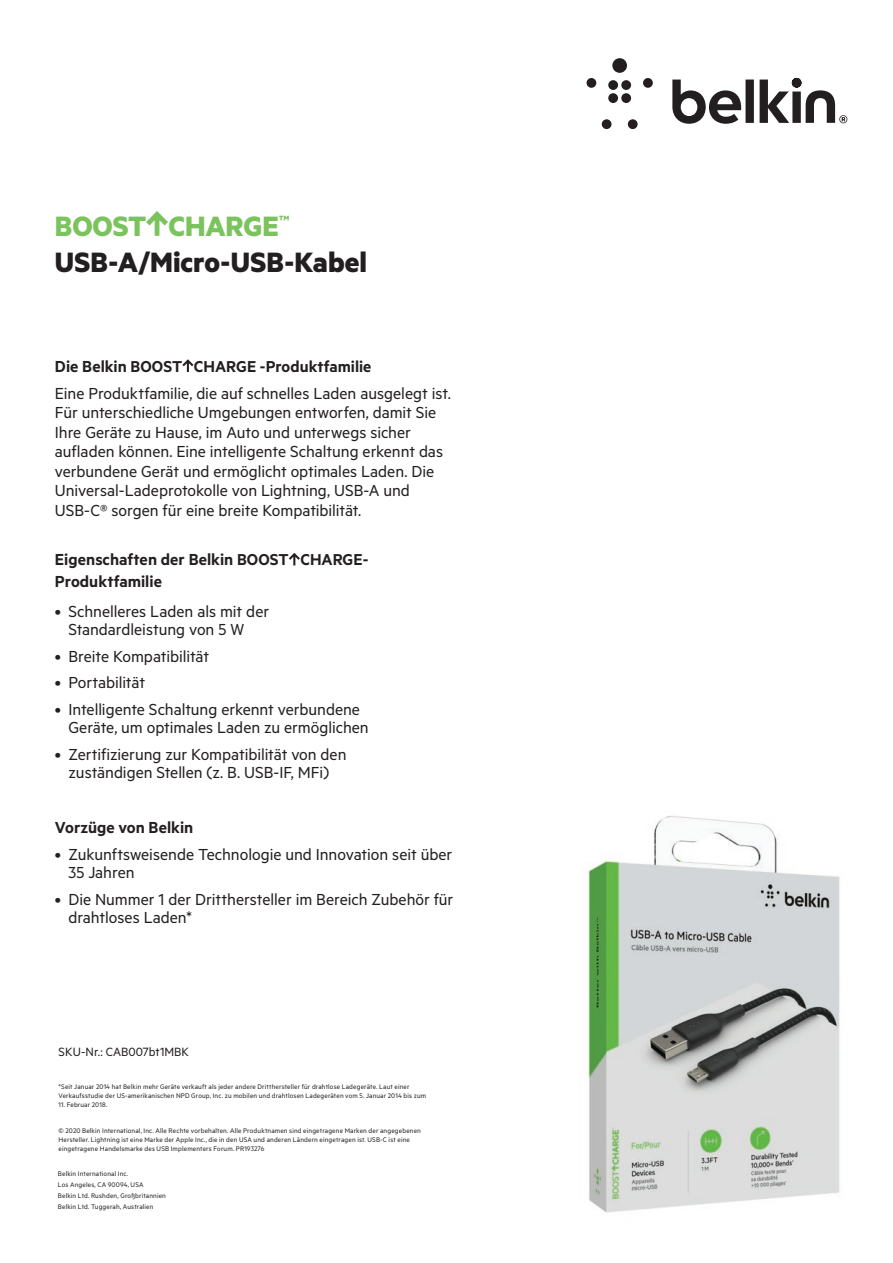
<style>
.page{position:relative;width:893px;height:1263px;background:#fff}
.page>*{position:absolute;margin:0;border:0;box-sizing:border-box;transform-origin:0 0}
.t1{font:700 31.5px/36.5px "Metric";color:#231f20}
.t2{font:18px/19.5px "Metric";letter-spacing:-.005em;color:#231f20}
.t3{font:600 18px/21.8px "Metric";color:#231f20}
.t4{font:600 17.7px "Metric";color:#231f20}
.t5{font:13.5px "Metric";letter-spacing:.005em;color:#231f20}
.t6{font:7.5px/11.1px "Metric";letter-spacing:.02em;color:#231f20}
.s1{color:#7bc35c}
.s2{font-size:18px}
.s3{font-size:17.7px}
</style>
<div class="page">
<img style="left:587px;top:816px;width:253px;height:397px">
<svg style="left:586px;top:58px;width:261px;height:71px"></svg>
<svg style="left:289px;top:553px;width:11px;height:12px"></svg>
<svg style="left:182px;top:359px;width:11px;height:13px"></svg>
<svg style="left:146px;top:211px;width:22px;height:25px"></svg>
<h1 class="t1" style="left:55px;top:206px;width:314px"><span class="s1">BOOST CHARGE</span><sup>™<br></sup>USB-A/Micro-USB-Kabel</h1>
<p class="t4" style="left:55px;top:356px;width:318px"><span class="s2">Die Belkin</span> BOOST CHARGE -Produktfamilie</p>
<p class="t2" style="left:55px;top:383px;width:397px">Eine Produktfamilie, die auf schnelles Laden ausgelegt ist.<br>Für unterschiedliche Umgebungen entworfen, damit Sie Ihre Geräte zu Hause, im Auto und unterwegs sicher aufladen können. Eine intelligente Schaltung erkennt das verbundene Gerät und ermöglicht optimales Laden. Die Universal-Ladeprotokolle von Lightning, USB-A und USB-C® sorgen für eine breite Kompatibilität.</p>
<p class="t3" style="left:55px;top:548px;width:315px">Eigenschaften der Belkin <span class="s3">BOOST CHARGE</span>-<br>Produktfamilie</p>
<p class="t2" style="left:68px;top:602px;width:202px;line-height:18px;text-indent:-14px">• Schnelleres Laden als mit der<br>Standardleistung von 5 W</p>
<p class="t2" style="left:55px;top:646px;width:156px">• Breite Kompatibilität</p>
<p class="t2" style="left:55px;top:672px;width:92px">• Portabilität</p>
<p class="t2" style="left:68px;top:700px;width:302px;line-height:18px;text-indent:-14px">• Intelligente Schaltung erkennt verbundene<br>Geräte, um optimales Laden zu ermöglichen</p>
<p class="t2" style="left:55px;top:744px;width:293px;line-height:18px;text-align:center">• Zertifizierung zur Kompatibilität von den zuständigen Stellen (z. B. USB-IF, MFi)</p>
<p class="t3" style="left:55px;top:816px;width:140px">Vorzüge von Belkin</p>
<p class="t2" style="left:68px;top:845px;width:385px;line-height:18px;text-indent:-14px">• Zukunftsweisende Technologie und Innovation seit über<br>35 Jahren</p>
<p class="t2" style="left:68px;top:889px;width:386px;line-height:18px;text-indent:-14px">• Die Nummer 1 der Dritthersteller im Bereich Zubehör für drahtloses Laden*</p>
<p class="t5" style="left:58px;top:1044px;width:132px">SKU-Nr.: CAB007bt1MBK</p>
<p class="t6" style="left:58px;top:1081px;width:369px;line-height:9px">*Seit Januar 2014 hat Belkin mehr Geräte verkauft als jeder andere Dritthersteller für drahtlose Ladegeräte. Laut einer<br>Verkaufsstudie der US-amerikanischen NPD Group, Inc. zu mobilen und drahtlosen Ladegeräten vom 5. Januar 2014 bis zum</p>
<p class="t6" style="left:58px;top:1098px;width:50px">11. Februar 2018.</p>
<p class="t6" style="left:58px;top:1126px;width:364px;line-height:9px">© 2020 Belkin International, Inc. Alle Rechte vorbehalten. Alle Produktnamen sind eingetragene Marken der angegebenen<br>Hersteller. Lightning ist eine Marke der Apple Inc., die in den USA und anderen Ländern eingetragen ist. USB-C ist eine eingetragene Handelsmarke des USB Implementers Forum. PR193276</p>
<p class="t6" style="left:58px;top:1167px;width:110px">Belkin International Inc.<br>Los Angeles, CA 90094, USA<br>Belkin Ltd. Rushden, Großbritannien<br>Belkin Ltd. Tuggerah, Australien</p>
</div>
